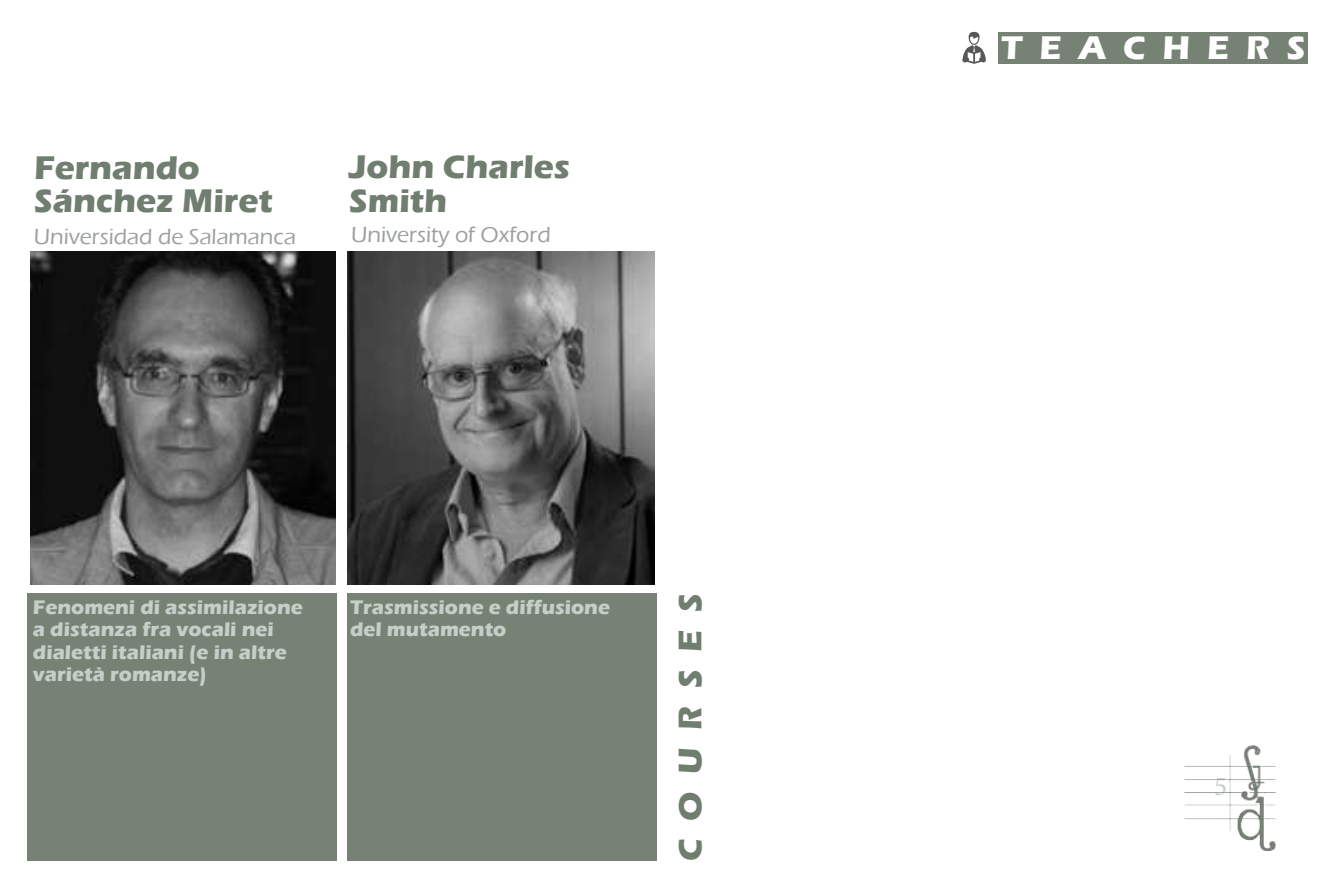
<style>
.page{position:relative;width:1340px;height:893px;background:#fff}
.page>*{position:absolute;margin:0;border:0;box-sizing:border-box;transform-origin:0 0}
.t1{font:700 33.75px/33.8px "Eras ITC";color:#707e70}
.t2{font:700 33.75px "Eras ITC";letter-spacing:.5em;color:#fff}
.t3{font:700 33.75px "Eras ITC";letter-spacing:.525em;color:#707e70}
.t4{font:27px "Minion Pro";color:#c3cfc8}
.t5{font:500 22.5px "Eras ITC";color:#9da0a2}
.t6{font:700 20.25px/22.5px "Eras ITC";color:#c3cfc8}
</style>
<div class="page">
<div style="left:998px;top:32px;width:309px;height:32px;background:#768374"></div>
<div style="left:28px;top:593px;width:309px;height:268px;background:#768374"></div>
<svg style="left:962px;top:32px;width:23px;height:32px"></svg>
<img style="left:30px;top:252px;width:305px;height:333px">
<img style="left:1184px;top:745px;width:91px;height:105px">
<div style="left:347px;top:593px;width:309px;height:268px;background:#768374"></div>
<img style="left:347px;top:252px;width:307px;height:333px">
<h1 class="t1" style="left:34px;top:151px;width:240px">Fernando<br>Sánchez Miret</h1>
<p class="t5" style="left:34px;top:224px;width:264px">Universidad de Salamanca</p>
<h1 class="t1" style="left:349px;top:150px;width:222px">John Charles<br>Smith</h1>
<p class="t5" style="left:351px;top:222px;width:201px">University of Oxford</p>
<p class="t6" style="left:33px;top:596px;width:271px">Fenomeni di assimilazione a distanza fra vocali nei dialetti italiani (e in altre varietà romanze)</p>
<p class="t6" style="left:350px;top:596px;width:261px">Trasmissione e diffusione del mutamento</p>
<h1 class="t3" style="left:670px;top:861px;width:269px;rotate:-90deg">COURSES</h1>
<h1 class="t2" style="left:1001px;top:28px;width:306px">TEACHERS</h1>
<h2 class="t4" style="left:1214px;top:768px;width:14px">5</h2>
</div>
